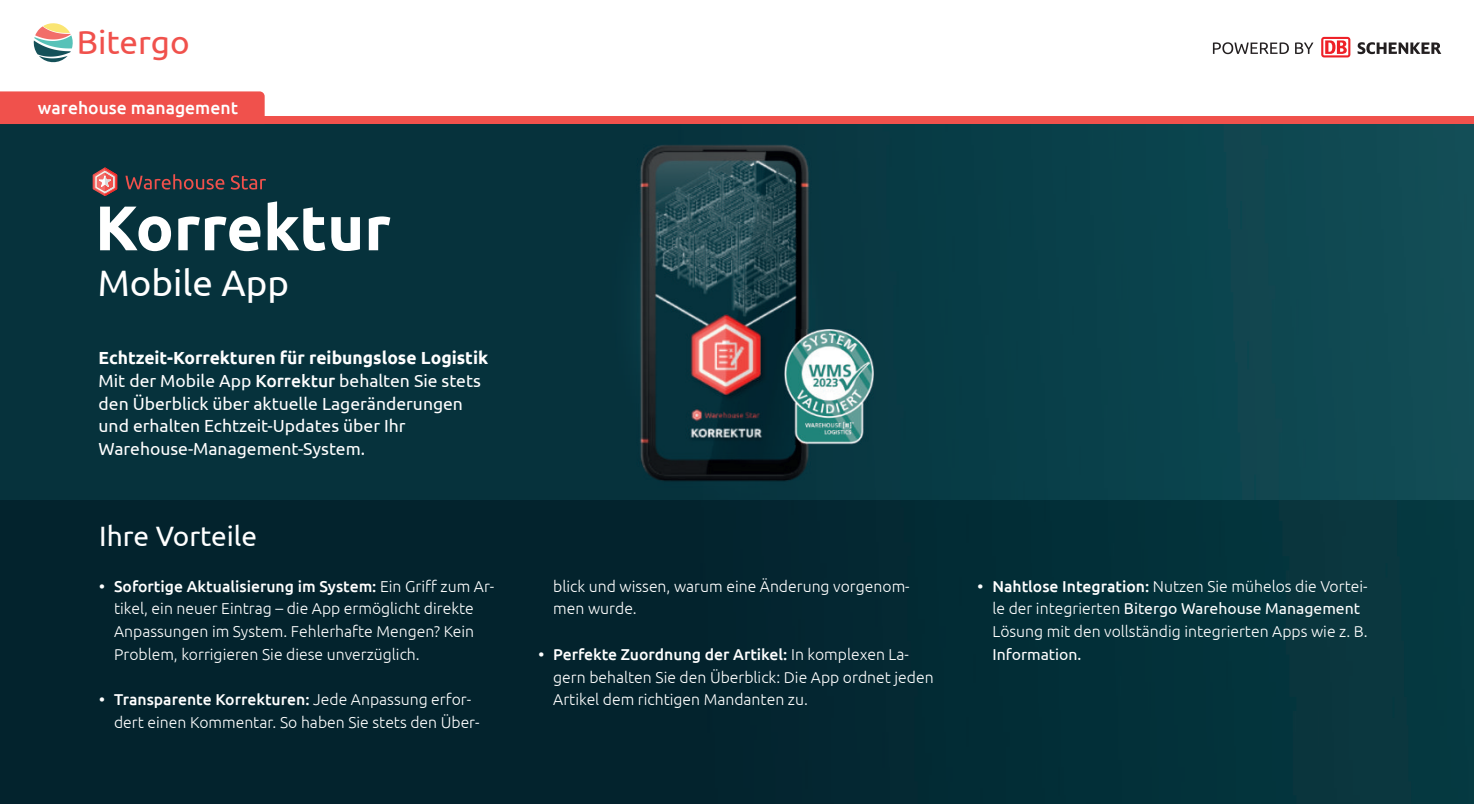
<style>
.page{position:relative;width:1474px;height:804px;background:#fff}
.page>*{position:absolute;margin:0;border:0;box-sizing:border-box;transform-origin:0 0}
.t1{font:700 63px "Ubuntu";color:#fff}
.t2{font:36.75px "Ubuntu";color:#fff}
.t3{font:33.25px "Ubuntu";color:#f0514c}
.t4{font:28px "Ubuntu";color:#fff}
.t5{font:17.5px/22.8px "Ubuntu";color:#fff}
.t6{font:500 17.5px "Ubuntu";color:#fff}
.t7{font:300 15.75px/22.8px "Ubuntu";color:#fff}
.t8{font:15.75px "Ubuntu";color:#fff}
.s1{font-weight:700}
.s2{font-weight:500}
.s3{font-weight:400}
</style>
<div class="page">
<img style="left:0;top:124px;width:1473px;height:376px">
<img style="left:580px;top:124px;width:293px;height:376px">
<img style="left:0;top:500px;width:1473px;height:304px">
<img style="left:784px;top:329px;width:89px;height:115px">
<div style="left:0;top:91px;width:265px;height:25px;background:#f0514c"></div>
<div style="left:0;top:116px;width:1473px;height:8px;background:#f0514c"></div>
<svg style="left:33px;top:23px;width:40px;height:40px"></svg>
<svg style="left:1212px;top:42px;width:76px;height:12px"></svg>
<svg style="left:1295px;top:42px;width:18px;height:12px"></svg>
<svg style="left:1357px;top:42px;width:84px;height:12px"></svg>
<svg style="left:1321px;top:37px;width:29px;height:20px"></svg>
<svg style="left:125px;top:174px;width:99px;height:16px;background:#453a40"></svg>
<svg style="left:231px;top:175px;width:35px;height:15px"></svg>
<svg style="left:92px;top:166px;width:26px;height:31px"></svg>
<h3 class="t3" style="left:77px;top:28px;width:115px">Bitergo</h3>
<p class="t6" style="left:38px;top:100px;width:201px">warehouse management</p>
<h1 class="t1" style="left:95px;top:201px;width:297px">Korrektur</h1>
<h2 class="t2" style="left:98px;top:267px;width:193px">Mobile App</h2>
<p class="t5" style="left:99px;top:347px;width:391px"><span class="s1">Echtzeit-Korrekturen für reibungslose Logistik </span>Mit der Mobile App <span class="s2">Korrektur</span> behalten Sie stets den Überblick über aktuelle Lageränderungen und erhalten Echtzeit-Updates über Ihr Warehouse-Management-System.</p>
<h3 class="t4" style="left:99px;top:524px;width:159px">Ihre Vorteile</h3>
<p class="t7" style="left:114px;top:575px;width:382px;text-indent:-15px"><span class="s2">• Sofortige Aktualisierung im System:</span> Ein Griff zum Ar&shy;tikel, ein neuer Eintrag – die App ermöglicht direkte Anpassungen im System. Fehlerhafte Mengen? Kein Problem, korrigieren Sie diese unverzüglich.</p>
<p class="t7" style="left:114px;top:689px;width:367px;text-indent:-15px"><span class="s2">• Transparente Korrekturen:</span> Jede Anpassung erfor&shy;dert einen Kommentar. So haben Sie stets den Über-</p>
<p class="t7" style="left:553px;top:575px;width:358px">blick und wissen, warum eine Änderung vorgenom&shy;men wurde.</p>
<p class="t7" style="left:553px;top:644px;width:382px;text-indent:-15px"><span class="s2">• Perfekte Zuordnung der Artikel:</span> In komplexen La&shy;gern behalten Sie den Überblick: Die App ordnet jeden<br>Artikel dem richtigen Mandanten zu.</p>
<p class="t7" style="left:992px;top:575px;width:377px;text-indent:-15px"><span class="s2">• Nahtlose Integration:</span> Nutzen Sie mühelos die Vortei&shy;le der integrierten <span class="s3">Bitergo Warehouse Management<br></span>Lösung mit den vollständig integrierten Apps wie z. B.</p>
<p class="t8" style="left:992px;top:648px;width:91px">Information.</p>
</div>
